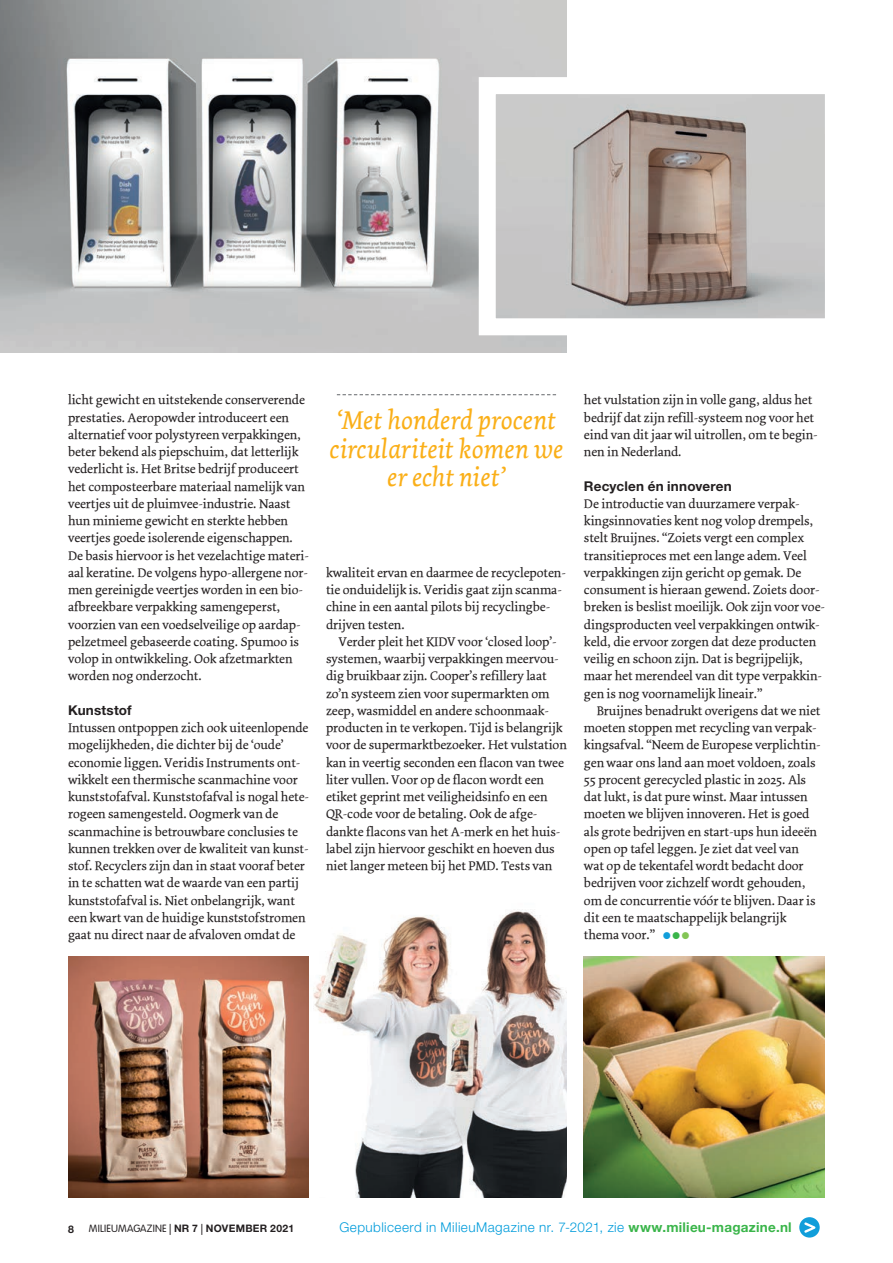
<style>
.page{position:relative;width:893px;height:1263px;background:#fff}
.page>*{position:absolute;margin:0;border:0;box-sizing:border-box;transform-origin:0 0}
.t1{font:italic 27px/28.5px "Dolly";letter-spacing:-.005em;color:#faaf18;text-align:center}
.t2{font:300 13.5px "Helvetica Neue LT Std";letter-spacing:.03em;color:#009cdb}
.t3{font:700 13.5px "Helvetica Neue LT Std";letter-spacing:.015em;color:#231f20}
.t4{font:13.2px/17.2px "Dolly Roman";letter-spacing:-.005em;color:#231f20}
.t5{font:700 10.5px "Helvetica Neue LT Std";color:#231f20}
.t6{font:300 10.35px "VAG Rounded Std";letter-spacing:.02em;color:#231f20}
.s1{color:#119eda}
.s2{color:#3ab54a}
.s3{color:#83c555}
.s4{font-family:"Helvetica Neue LT Std";font-weight:700}
.s5{font-weight:700;color:#3ab54a}
</style>
<div class="page">
<svg style="left:337px;top:394px;width:219px;height:1px"></svg>
<img style="left:68px;top:956px;width:241px;height:242px">
<img style="left:313px;top:911px;width:254px;height:287px">
<img style="left:584px;top:956px;width:241px;height:242px">
<img style="left:0;top:0;width:567px;height:353px">
<svg style="left:470px;top:69px;width:355px;height:275px"></svg>
<div style="left:799px;top:1217px;width:21px;height:20px;background:#119eda;border-radius:50%"></div>
<svg style="left:804px;top:1222px;width:11px;height:11px"></svg>
<p class="t4" style="left:68px;top:392px;width:242px">licht gewicht en uitstekende conserverende prestaties. Aeropowder introduceert een alternatief voor polystyreen verpakkingen, beter bekend als piepschuim, dat letterlijk vederlicht is. Het Britse bedrijf produceert het composteerbare materiaal namelijk van veertjes uit de pluimvee-industrie. Naast hun minieme gewicht en sterkte hebben veertjes goede isolerende eigenschappen.<br>De basis hiervoor is het vezelachtige materi&shy;aal keratine. De volgens hypo-allergene nor&shy;men gereinigde veertjes worden in een bio&shy;afbreekbare verpakking samengeperst, voorzien van een voedselveilige op aardap&shy;pelzetmeel gebaseerde coating. Spumoo is volop in ontwikkeling. Ook afzetmarkten worden nog onderzocht.</p>
<p class="t3" style="left:68px;top:702px;width:65px">Kunststof</p>
<p class="t4" style="left:68px;top:719px;width:242px">Intussen ontpoppen zich ook uiteenlopende mogelijkheden, die dichter bij de ‘oude’ economie liggen. Veridis Instruments ont&shy;wikkelt een thermische scanmachine voor kunststofafval. Kunststofafval is nogal hete&shy;rogeen samengesteld. Oogmerk van de scanmachine is betrouwbare conclusies te kunnen trekken over de kwaliteit van kunst&shy;stof. Recyclers zijn dan in staat vooraf beter in te schatten wat de waarde van een partij kunststofafval is. Niet onbelangrijk, want een kwart van de huidige kunststofstromen gaat nu direct naar de afvaloven omdat de</p>
<h1 class="t1" style="left:330px;top:407px;width:235px">‘Met honderd procent circulariteit komen we er echt niet’</h1>
<p class="t4" style="left:326px;top:564px;width:241px">kwaliteit ervan en daarmee de recyclepoten&shy;tie onduidelijk is. Veridis gaat zijn scanma&shy;chine in een aantal pilots bij recyclingbe&shy;drijven testen.</p>
<p class="t4" style="left:326px;top:633px;width:242px;text-indent:13px">Verder pleit het KIDV voor ‘closed loop’- systemen, waarbij verpakkingen meervou&shy;dig bruikbaar zijn. Cooper’s refillery laat zo’n systeem zien voor supermarkten om zeep, wasmiddel en andere schoonmaak&shy;producten in te verkopen. Tijd is belangrijk voor de supermarktbezoeker. Het vulstation kan in veertig seconden een flacon van twee liter vullen. Voor op de flacon wordt een etiket geprint met veiligheidsinfo en een QR-code voor de betaling. Ook de afge&shy;dankte flacons van het A-merk en het huis&shy;label zijn hiervoor geschikt en hoeven dus niet langer meteen bij het PMD. Tests van</p>
<p class="t4" style="left:584px;top:392px;width:235px">het vulstation zijn in volle gang, aldus het bedrijf dat zijn refill-systeem nog voor het eind van dit jaar wil uitrollen, om te begin&shy;nen in Nederland.</p>
<p class="t3" style="left:584px;top:477px;width:149px">Recyclen én innoveren</p>
<p class="t4" style="left:584px;top:495px;width:242px">De introductie van duurzamere verpak&shy;kingsinnovaties kent nog volop drempels, stelt Bruijnes. “Zoiets vergt een complex transitieproces met een lange adem. Veel verpakkingen zijn gericht op gemak. De consument is hieraan gewend. Zoiets door&shy;breken is beslist moeilijk. Ook zijn voor voe&shy;dingsproducten veel verpakkingen ontwik&shy;keld, die ervoor zorgen dat deze producten veilig en schoon zijn. Dat is begrijpelijk, maar het merendeel van dit type verpakkin&shy;gen is nog voornamelijk lineair.”</p>
<p class="t4" style="left:584px;top:702px;width:238px;text-indent:13px">Bruijnes benadrukt overigens dat we niet moeten stoppen met recycling van verpak&shy;kingsafval. “Neem de Europese verplichtin&shy;gen waar ons land aan moet voldoen, zoals 55 procent gerecycled plastic in 2025. Als dat lukt, is dat pure winst. Maar intussen moeten we blijven innoveren. Het is goed als grote bedrijven en start-ups hun ideeën open op tafel leggen. Je ziet dat veel van wat op de tekentafel wordt bedacht door bedrijven voor zichzelf wordt gehouden, om de concurrentie vóór te blijven. Daar is dit een te maatschappelijk belangrijk thema voor.” <span class="s1">●</span><span class="s2">●</span><span class="s3">●</span></p>
<p class="t5" style="left:68px;top:1222px;width:7px">8</p>
<p class="t6" style="left:89px;top:1223px;width:207px">MILIEUMAGAZINE | <span class="s4">NR 7</span> | <span class="s4">NOVEMBER 2021</span></p>
<p class="t2" style="left:339px;top:1219px;width:454px">Gepubliceerd in MilieuMagazine nr. 7-2021, zie <span class="s5">www.milieu-magazine.nl</span></p>
</div>
